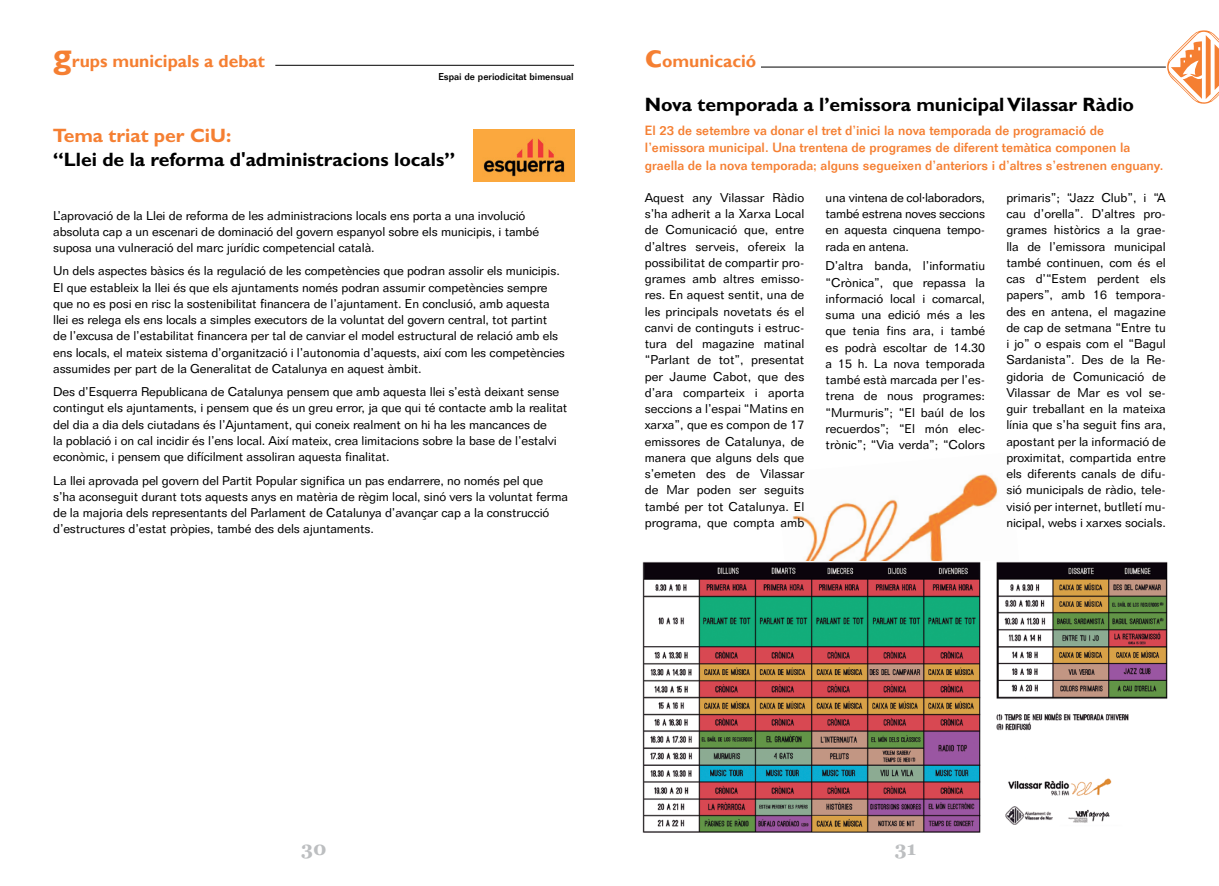
<style>
.page{position:relative;width:1219px;height:886px;background:#fff}
.page>*{position:absolute;margin:0;border:0;box-sizing:border-box;transform-origin:0 0}
.t1{font:700 19.38px "Gill Sans";color:#000}
.t2{font:700 19.38px "Gill Sans";color:#f57f32}
.t3{font:700 19.25px "Georgia";color:#bcbec0}
.t4{font:700 17.5px "Gill Sans";color:#f57f32}
.t5{font:500 13.12px/17.5px "Folio";color:#f57f32}
.t6{font:12.5px/16.2px "Folio BT";letter-spacing:-.01em;color:#000;text-align:justify}
.t7{font:500 9.75px "Folio";color:#000}
.s1{font-size:35px}
</style>
<div class="page">
<img style="left:777px;top:474px;width:244px;height:88px">
<svg style="left:1167px;top:30px;width:52px;height:74px"></svg>
<hr style="left:761px;top:67px;width:405px;height:1px;background:#000">
<img style="left:642px;top:562px;width:526px;height:271px">
<img style="left:474px;top:129px;width:100px;height:52px">
<hr style="left:275px;top:65px;width:299px;height:1px;background:#000">
<h3 class="t4" style="left:53px;top:51px;width:213px"><span class="s1">g</span>rups municipals a debat</h3>
<p class="t7" style="left:438px;top:71px;width:137px">Espai de periodicitat bimensual</p>
<h1 class="t2" style="left:53px;top:124px;width:180px">Tema triat per CiU:</h1>
<h1 class="t1" style="left:53px;top:148px;width:404px">“Llei de la reforma d'administracions locals”</h1>
<p class="t6" style="left:53px;top:207px;width:487px;text-align:left">L’aprovació de la Llei de reforma de les administracions locals ens porta a una involució absoluta cap a un escenari de dominació del govern espanyol sobre els municipis, i també suposa una vulneració del marc jurídic competencial català.</p>
<p class="t6" style="left:53px;top:263px;width:513px;text-align:left">Un dels aspectes bàsics és la regulació de les competències que podran assolir els municipis.<br>El que estableix la llei és que els ajuntaments només podran assumir competències sempre que no es posi en risc la sostenibilitat financera de l’ajuntament. En conclusió, amb aquesta llei es relega els ens locals a simples executors de la voluntat del govern central, tot partint<br>de l’excusa de l’estabilitat financera per tal de canviar el model estructural de relació amb els ens locals, el mateix sistema d’organització i l’autonomia d’aquests, així com les competències assumides per part de la Generalitat de Catalunya en aquest àmbit.</p>
<p class="t6" style="left:53px;top:383px;width:516px;text-align:left">Des d’Esquerra Republicana de Catalunya pensem que amb aquesta llei s’està deixant sense contingut els ajuntaments, i pensem que és un greu error, ja que qui té contacte amb la realitat del dia a dia dels ciutadans és l’Ajuntament, qui coneix realment on hi ha les mancances de<br>la població i on cal incidir és l’ens local. Així mateix, crea limitacions sobre la base de l’estalvi econòmic, i pensem que difícilment assoliran aquesta finalitat.</p>
<p class="t6" style="left:53px;top:472px;width:516px;text-align:left">La llei aprovada pel govern del Partit Popular significa un pas endarrere, no només pel que s’ha aconseguit durant tots aquests anys en matèria de règim local, sinó vers la voluntat ferma de la majoria dels representants del Parlament de Catalunya d’avançar cap a la construcció d’estructures d’estat pròpies, també des dels ajuntaments.</p>
<h3 class="t4" style="left:645px;top:51px;width:113px"><span class="s1">c</span>omunicació</h3>
<h1 class="t1" style="left:645px;top:93px;width:491px">Nova temporada a l’emissora municipal Vilassar Ràdio</h1>
<p class="t5" style="left:645px;top:121px;width:520px">El 23 de setembre va donar el tret d’inici la nova temporada de programació de l’emissora municipal. Una trentena de programes de diferent temàtica componen la graella de la nova temporada; alguns segueixen d’anteriors i d’altres s’estrenen enguany.</p>
<p class="t6" style="left:645px;top:189px;width:161px">Aquest any Vilassar Ràdio s’ha adherit a la Xarxa Local de Comunicació que, entre d’altres serveis, ofereix la possibilitat de compartir pro&shy;grames amb altres emisso&shy;res. En aquest sentit, una de les principals novetats és el canvi de continguts i estruc&shy;tura del magazine matinal “Parlant de tot”, presentat per Jaume Cabot, que des d’ara comparteix i aporta seccions a l’espai “Matins en xarxa”, que es compon de 17 emissores de Catalunya, de manera que alguns dels que s’emeten des de Vilassar de Mar poden ser seguits també per tot Catalunya. El programa, que compta amb</p>
<p class="t6" style="left:826px;top:189px;width:161px">una vintena de col·laboradors, també estrena noves seccions en aquesta cinquena tempo&shy;rada en antena.</p>
<p class="t6" style="left:1006px;top:189px;width:161px">primaris”; “Jazz Club”, i “A cau d’orella”. D’altres pro&shy;grames històrics a la grae&shy;lla de l’emissora municipal també continuen, com és el cas d’“Estem perdent els papers”, amb 16 tempora&shy;des en antena, el magazine de cap de setmana “Entre tu i jo” o espais com el “Bagul Sardanista”. Des de la Re&shy;gidoria de Comunicació de Vilassar de Mar es vol se&shy;guir treballant en la mateixa línia que s’ha seguit fins ara, apostant per la informació de proximitat, compartida entre els diferents canals de difu&shy;sió municipals de ràdio, tele&shy;visió per internet, butlletí mu&shy;nicipal, webs i xarxes socials.</p>
<p class="t6" style="left:826px;top:258px;width:161px">D’altra banda, l’informatiu “Crònica”, que repassa la informació local i comarcal, suma una edició més a les que tenia fins ara, i també es podrà escoltar de 14.30 a 15 h. La nova temporada també està marcada per l’es&shy;trena de nous programes: “Murmuris”; “El baúl de los recuerdos”; “El món elec&shy;trònic”; “Via verda”; “Colors</p>
<h2 class="t3" style="left:301px;top:836px;width:27px">30</h2>
<h2 class="t3" style="left:895px;top:836px;width:23px">31</h2>
</div>
